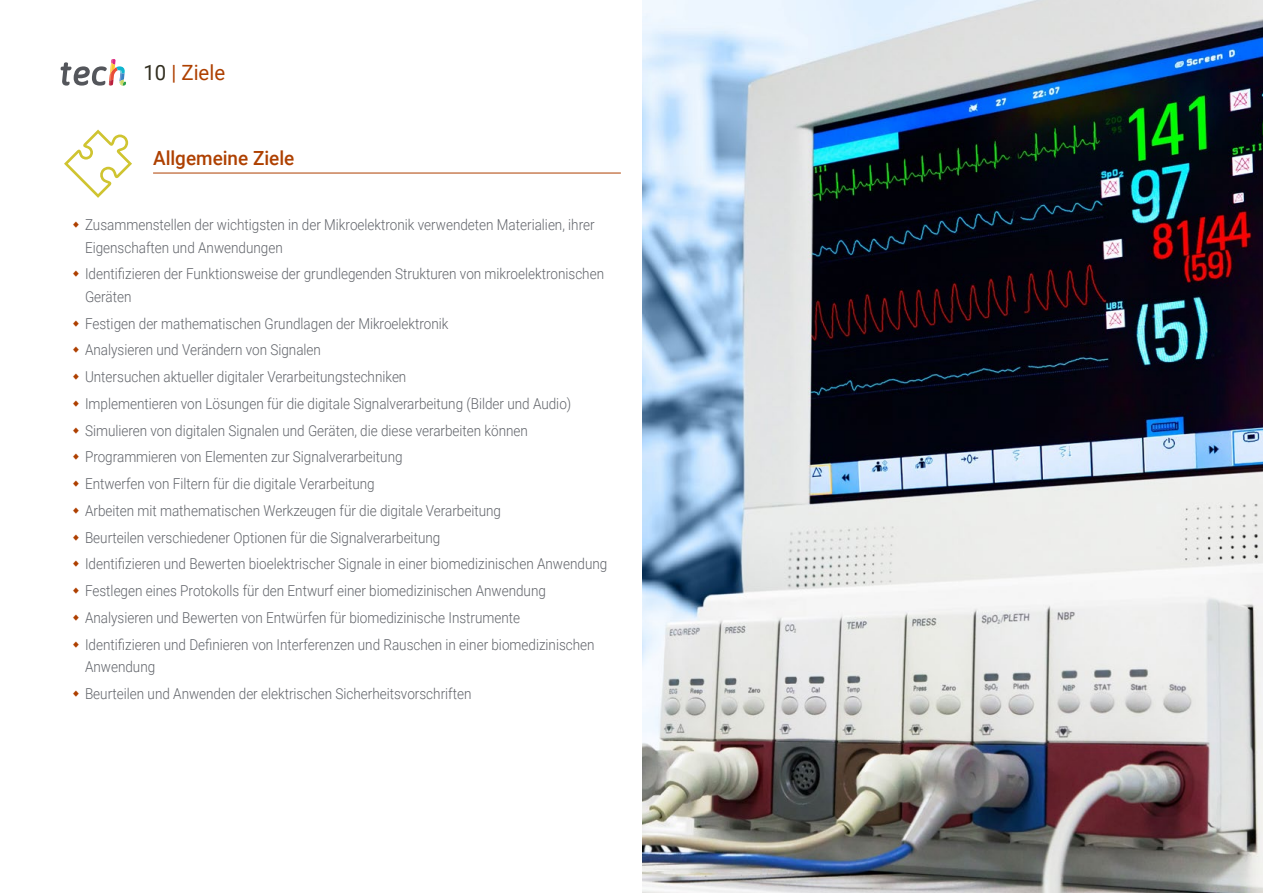
<style>
.page{position:relative;width:1263px;height:893px;background:#fff}
.page>*{position:absolute;margin:0;border:0;box-sizing:border-box;transform-origin:0 0}
.t1{font:21px "Roboto";color:#ae4000}
.t2{font:500 19.5px "Roboto";color:#ae4000}
.t3{font:300 15px/26.7px "Roboto";color:#61646a;scale:.9 1}
.s1{color:#312e20}
</style>
<div class="page">
<img style="left:642px;top:0;width:621px;height:893px">
<hr style="left:153px;top:173px;width:468px;height:1px;background:#ae4000">
<svg style="left:64px;top:130px;width:68px;height:68px"></svg>
<svg style="left:61px;top:59px;width:65px;height:27px"></svg>
<h1 class="t1" style="left:144px;top:57px;width:83px"><span class="s1">10</span> | Ziele</h1>
<h2 class="t2" style="left:153px;top:144px;width:143px">Allgemeine Ziele</h2>
<p class="t3" style="left:85px;top:213px;width:568px;line-height:22.5px">Zusammenstellen der wichtigsten in der Mikroelektronik verwendeten Materialien, ihrer<br>Eigenschaften und Anwendungen</p>
<p class="t3" style="left:85px;top:262px;width:578px;line-height:22.5px">Identifizieren der Funktionsweise der grundlegenden Strukturen von mikroelektronischen<br>Geräten</p>
<p class="t3" style="left:85px;top:309px;width:582px">Festigen der mathematischen Grundlagen der Mikroelektronik<br>Analysieren und Verändern von Signalen<br>Untersuchen aktueller digitaler Verarbeitungstechniken<br>Implementieren von Lösungen für die digitale Signalverarbeitung (Bilder und Audio)<br>Simulieren von digitalen Signalen und Geräten, die diese verarbeiten können Programmieren von Elementen zur Signalverarbeitung<br>Entwerfen von Filtern für die digitale Verarbeitung<br>Arbeiten mit mathematischen Werkzeugen für die digitale Verarbeitung<br>Beurteilen verschiedener Optionen für die Signalverarbeitung<br>Identifizieren und Bewerten bioelektrischer Signale in einer biomedizinischen Anwendung Festlegen eines Protokolls für den Entwurf einer biomedizinischen Anwendung Analysieren und Bewerten von Entwürfen für biomedizinische Instrumente<br>Identifizieren und Definieren von Interferenzen und Rauschen in einer biomedizinischen</p>
<p class="t3" style="left:85px;top:653px;width:431px">Anwendung<br>Beurteilen und Anwenden der elektrischen Sicherheitsvorschriften</p>
</div>
